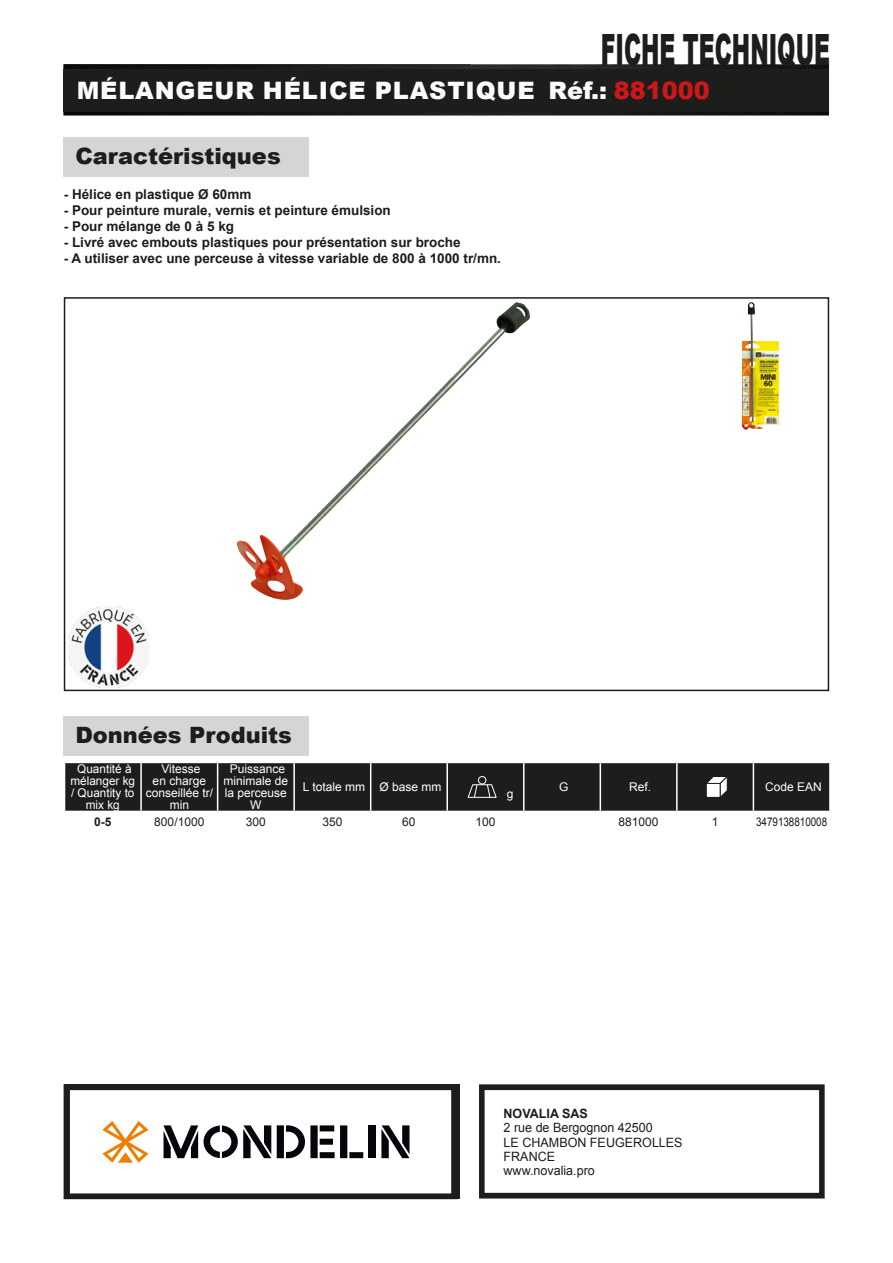
<style>
.page{position:relative;width:893px;height:1263px;background:#fff}
.page>*{position:absolute;margin:0;border:0;box-sizing:border-box;transform-origin:0 0}
.t1{font:900 43.2px "Arial";color:#1d1d1b;scale:.51 1}
.t2{font:900 24px "Arial";letter-spacing:.035em;color:#fcfcfc}
.t3{font:900 22.5px "Arial";color:#1d1d1b}
.t4{font:700 13.5px "Arial";color:#1d1d1b}
.t5{font:12.9px/14.2px "Arial";color:#1d1d1b}
.t6{font:700 12.9px "Arial";color:#1d1d1b}
.t7{font:12px/12px "Arial";color:#fff;text-align:center}
.t8{font:12px "Arial";color:#1d1d1b}
.t9{font:12px "Arial";color:#1d1d1b;scale:.82 1}
.t10{font:700 12px "Arial";color:#1d1d1b}
.s1{color:#cd171a}
</style>
<div class="page">
<img style="left:64px;top:64px;width:765px;height:51px">
<div style="left:64px;top:69px;width:765px;height:43px;background:#1d1d1b"></div>
<div style="left:479px;top:1084px;width:346px;height:114px;border:6px solid #1d1d1b"></div>
<div style="left:64px;top:137px;width:245px;height:40px;background:#d5d5d5"></div>
<div style="left:64px;top:297px;width:765px;height:394px;border:2px solid #1d1d1b"></div>
<div style="left:64px;top:716px;width:245px;height:40px;background:#d5d5d5"></div>
<svg style="left:64px;top:762px;width:766px;height:50px;background:#2f2f2d"></svg>
<img style="left:237px;top:302px;width:293px;height:298px">
<img style="left:741px;top:302px;width:38px;height:128px">
<img style="left:69px;top:606px;width:81px;height:81px">
<div style="left:64px;top:1084px;width:393px;height:115px;border:6px solid #1d1d1b"></div>
<svg style="left:277px;top:1125px;width:86px;height:33px"></svg>
<div style="left:369px;top:1125px;width:7px;height:33px;background:#06050b"></div>
<svg style="left:381px;top:1125px;width:28px;height:33px"></svg>
<svg style="left:102px;top:1121px;width:47px;height:42px"></svg>
<svg style="left:164px;top:1125px;width:107px;height:33px"></svg>
<h1 class="t1" style="left:601px;top:18px;width:451px">FICHE TECHNIQUE</h1>
<h2 class="t2" style="left:77px;top:73px;width:635px">MÉLANGEUR HÉLICE PLASTIQUE Réf.: <span class="s1">881000</span></h2>
<h3 class="t3" style="left:75px;top:140px;width:207px">Caractéristiques</h3>
<p class="t4" style="left:64px;top:184px;width:189px">- Hélice en plastique Ø 60mm</p>
<p class="t4" style="left:64px;top:201px;width:329px">- Pour peinture murale, vernis et peinture émulsion</p>
<p class="t4" style="left:64px;top:217px;width:172px">- Pour mélange de 0 à 5 kg</p>
<p class="t4" style="left:64px;top:233px;width:398px">- Livré avec embouts plastiques pour présentation sur broche</p>
<p class="t4" style="left:64px;top:249px;width:439px">- A utiliser avec une perceuse à vitesse variable de 800 à 1000 tr/mn.</p>
<h3 class="t3" style="left:75px;top:719px;width:218px">Données Produits</h3>
<p class="t7" style="left:70px;top:763px;width:66px">Quantité à mélanger kg / Quantity to mix kg</p>
<p class="t7" style="left:146px;top:763px;width:69px">Vitesse<br>en charge conseillée tr/ min</p>
<p class="t7" style="left:224px;top:763px;width:66px">Puissance minimale de la perceuse<br>W</p>
<p class="t7" style="left:303px;top:781px;width:140px">L totale mm Ø base mm</p>
<p class="t7" style="left:507px;top:787px;width:8px">g</p>
<p class="t7" style="left:559px;top:781px;width:11px">G</p>
<p class="t7" style="left:629px;top:781px;width:24px">Ref.</p>
<p class="t7" style="left:765px;top:781px;width:58px">Code EAN</p>
<p class="t10" style="left:94px;top:813px;width:19px">0-5</p>
<p class="t8" style="left:154px;top:814px;width:52px">800/1000</p>
<p class="t8" style="left:246px;top:814px;width:22px">300</p>
<p class="t8" style="left:322px;top:814px;width:22px">350</p>
<p class="t8" style="left:402px;top:814px;width:15px">60</p>
<p class="t8" style="left:475px;top:814px;width:22px">100</p>
<p class="t8" style="left:619px;top:814px;width:42px">881000</p>
<p class="t8" style="left:712px;top:814px;width:8px">1</p>
<p class="t9" style="left:756px;top:814px;width:88px">3479138810008</p>
<p class="t6" style="left:504px;top:1105px;width:86px">NOVALIA SAS</p>
<p class="t5" style="left:504px;top:1121px;width:181px">2 rue de Bergognon 42500<br>LE CHAMBON FEUGEROLLES<br>FRANCE<br>www.novalia.pro</p>
</div>
